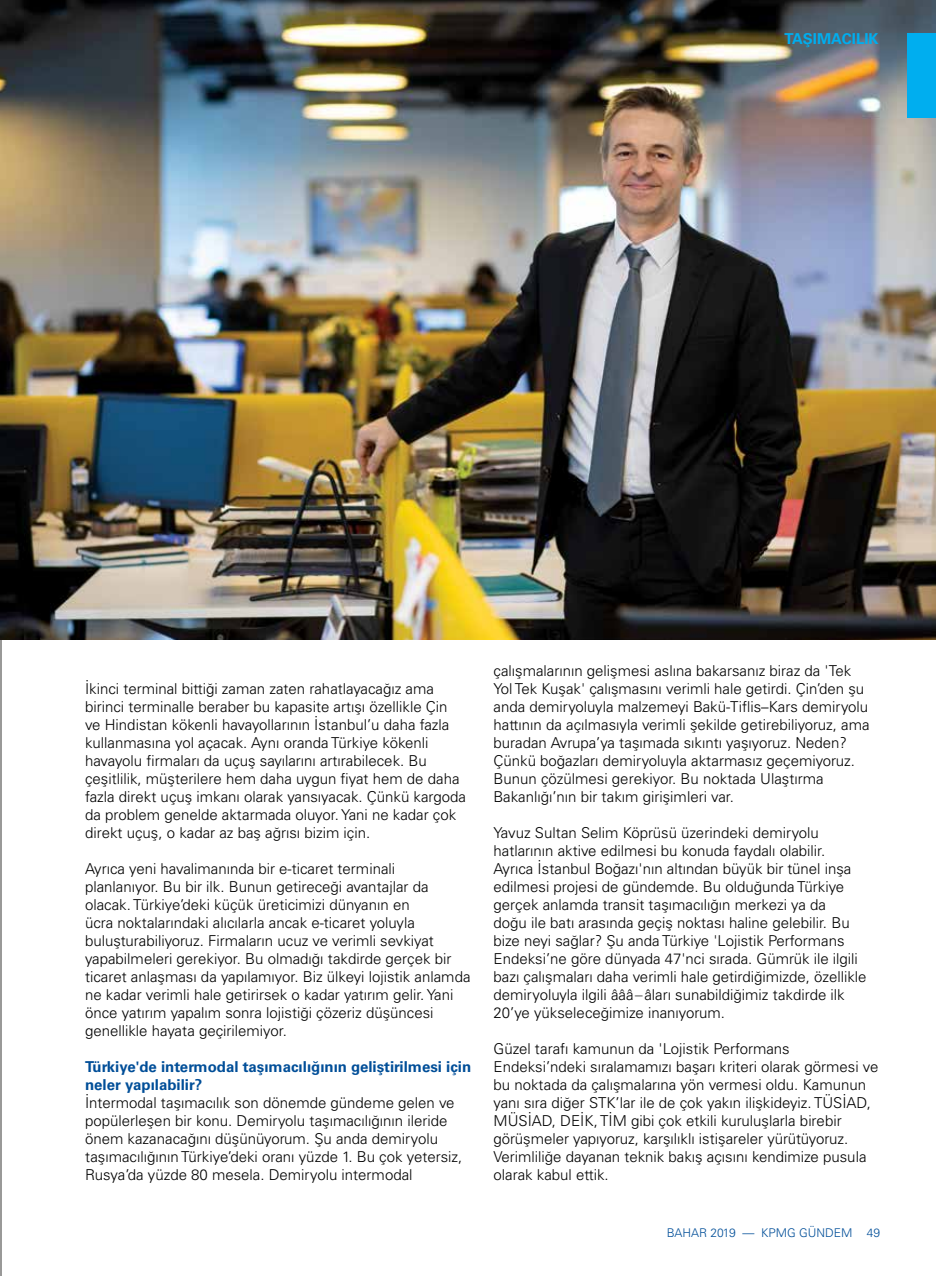
<style>
.page{position:relative;width:936px;height:1276px;background:#fff}
.page>*{position:absolute;margin:0;border:0;box-sizing:border-box;transform-origin:0 0}
.t1{font:300 15px/18px "Univers LT Std";color:#000}
.t2{font:700 15px/18px "Univers LT Std";color:#004e98}
.t3{font:700 15px "Univers LT Std";color:#00aeef}
.t4{font:300 12px "Univers LT Std";color:#004e98}
.s1{font-family:"Geometria"}
</style>
<div class="page">
<hr style="left:0;top:0;width:1px;height:1276px;background:#999998">
<img style="left:0;top:0;width:935px;height:640px">
<div style="left:907px;top:33px;width:28px;height:85px;background:#00aeef"></div>
<p class="t3" style="left:784px;top:30px;width:96px">TAŞIMACILIK</p>
<p class="t1" style="left:85px;top:679px;width:382px">İkinci terminal bittiği zaman zaten rahatlayacağız ama birinci terminalle beraber bu kapasite artışı özellikle Çin ve Hindistan kökenli havayollarının İstanbul’u daha fazla kullanmasına yol açacak. Aynı oranda Türkiye kökenli havayolu firmaları da uçuş sayılarını artırabilecek. Bu çeşitlilik, müşterilere hem daha uygun fiyat hem de daha fazla direkt uçuş imkanı olarak yansıyacak. Çünkü kargoda da problem genelde aktarmada oluyor. Yani ne kadar çok direkt uçuş, o kadar az baş ağrısı bizim için.</p>
<p class="t1" style="left:85px;top:859px;width:387px">Ayrıca yeni havalimanında bir e-ticaret terminali planlanıyor. Bu bir ilk. Bunun getireceği avantajlar da olacak. Türkiye’deki küçük üreticimizi dünyanın en<br>ücra noktalarındaki alıcılarla ancak e-ticaret yoluyla buluşturabiliyoruz. Firmaların ucuz ve verimli sevkiyat yapabilmeleri gerekiyor. Bu olmadığı takdirde gerçek bir ticaret anlaşması da yapılamıyor. Biz ülkeyi lojistik anlamda ne kadar verimli hale getirirsek o kadar yatırım gelir. Yani önce yatırım yapalım sonra lojistiği çözeriz düşüncesi genellikle hayata geçirilemiyor.</p>
<p class="t2" style="left:85px;top:1057px;width:387px">Türkiye'de intermodal taşımacılığının geliştirilmesi için neler yapılabilir?</p>
<p class="t1" style="left:85px;top:1093px;width:379px">İntermodal taşımacılık son dönemde gündeme gelen ve popülerleşen bir konu. Demiryolu taşımacılığının ileride önem kazanacağını düşünüyorum. Şu anda demiryolu taşımacılığının Türkiye’deki oranı yüzde 1. Bu çok yetersiz, Rusya’da yüzde 80 mesela. Demiryolu intermodal</p>
<p class="t1" style="left:493px;top:661px;width:377px">çalışmalarının gelişmesi aslına bakarsanız biraz da 'Tek Yol Tek Kuşak' çalışmasını verimli hale getirdi. Çin’den şu anda demiryoluyla malzemeyi Bakü-Tiflis–Kars demiryolu hattının da açılmasıyla verimli şekilde getirebiliyoruz, ama buradan Avrupa’ya taşımada sıkıntı yaşıyoruz. Neden?<br>Çünkü boğazları demiryoluyla aktarmasız geçemiyoruz.<br>Bunun çözülmesi gerekiyor. Bu noktada Ulaştırma Bakanlığı’nın bir takım girişimleri var.</p>
<p class="t1" style="left:493px;top:823px;width:374px">Yavuz Sultan Selim Köprüsü üzerindeki demiryolu hatlarının aktive edilmesi bu konuda faydalı olabilir.<br>Ayrıca İstanbul Boğazı'nın altından büyük bir tünel inşa edilmesi projesi de gündemde. Bu olduğunda Türkiye gerçek anlamda transit taşımacılığın merkezi ya da<br>doğu ile batı arasında geçiş noktası haline gelebilir. Bu bize neyi sağlar? Şu anda Türkiye 'Lojistik Performans Endeksi’ne göre dünyada 47'nci sırada. Gümrük ile ilgili bazı çalışmaları daha verimli hale getirdiğimizde, özellikle demiryoluyla ilgili âââ<span class="s1">–</span>âları sunabildiğimiz takdirde ilk 20’ye yükseleceğimize inanıyorum.</p>
<p class="t1" style="left:493px;top:1039px;width:386px">Güzel tarafı kamunun da 'Lojistik Performans Endeksi’ndeki sıralamamızı başarı kriteri olarak görmesi ve bu noktada da çalışmalarına yön vermesi oldu. Kamunun yanı sıra diğer STK’lar ile de çok yakın ilişkideyiz. TÜSİAD, MÜSİAD, DEİK, TİM gibi çok etkili kuruluşlarla birebir görüşmeler yapıyoruz, karşılıklı istişareler yürütüyoruz.<br>Verimliliğe dayanan teknik bakış açısını kendimize pusula olarak kabul ettik.</p>
<p class="t4" style="left:666px;top:1225px;width:215px">BAHAR 2019 — KPMG GÜNDEM 49</p>
</div>
